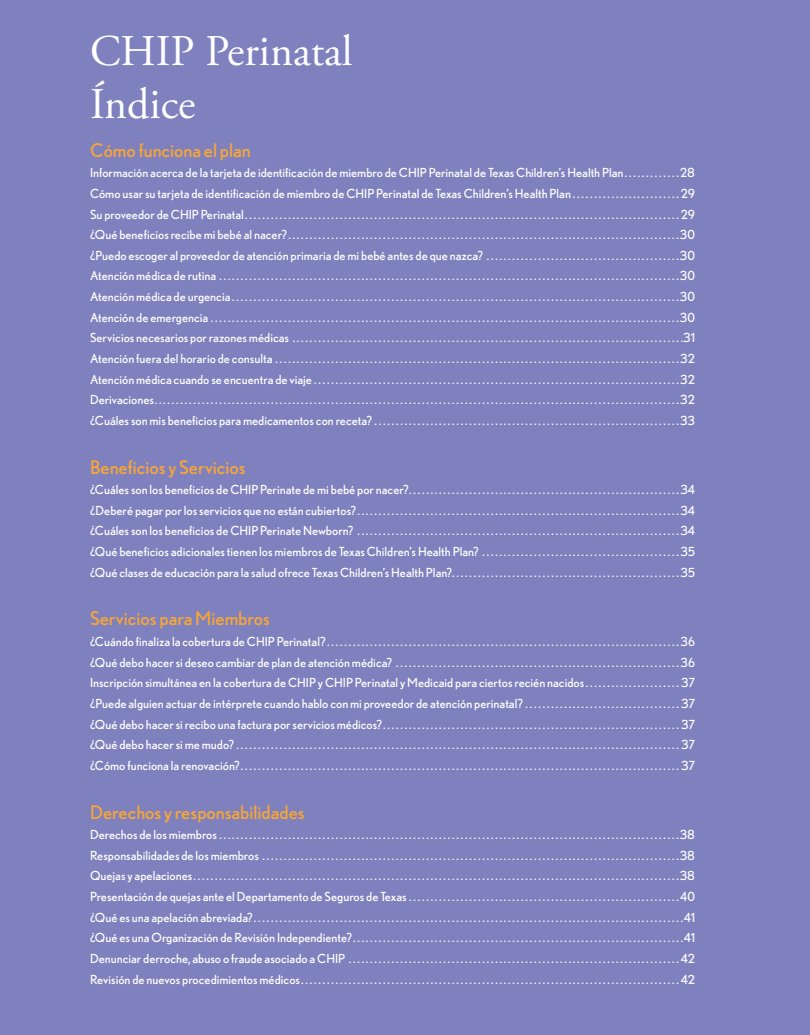
<style>
.page{position:relative;width:810px;height:1035px;background:#7e81be}
.page>*{position:absolute;margin:0;border:0;box-sizing:border-box;transform-origin:0 0}
.t1{font:43.75px/52.5px "Adobe Garamond Pro";color:#fff}
.t2{font:18.75px "Nobel";color:#faa634}
.t3{font:12.5px/20.6px "Nobel";color:#fff;text-align:justify}
</style>
<div class="page">
<h1 class="t1" style="left:90px;top:27px;width:264px">CHIP Perinatal<br>Índice</h1>
<h2 class="t2" style="left:90px;top:139px;width:162px">Cómo funciona el plan</h2>
<p class="t3" style="left:90px;top:163px;width:607px">Información acerca de la tarjeta de identificación de miembro de CHIP Perinatal de Texas Children’s Health Plan . . . . . . . . . . . . 28<br>Cómo usar su tarjeta de identificación de miembro de CHIP Perinatal de Texas Children’s Health Plan . . . . . . . . . . . . . . . . . . . . . . . . . 29<br>Su proveedor de CHIP Perinatal . . . . . . . . . . . . . . . . . . . . . . . . . . . . . . . . . . . . . . . . . . . . . . . . . . . . . . . . . . . . . . . . . . . . . . . . . . . . . . . . . . . . . . . . . . . . . . . . . . . . .29 ¿Qué beneficios recibe mi bebé al nacer? . . . . . . . . . . . . . . . . . . . . . . . . . . . . . . . . . . . . . . . . . . . . . . . . . . . . . . . . . . . . . . . . . . . . . . . . . . . . . . . . . . . . . . . . . . 30 ¿Puedo escoger al proveedor de atención primaria de mi bebé antes de que nazca? . . . . . . . . . . . . . . . . . . . . . . . . . . . . . . . . . . . . . . . . . . . . 30<br>Atención médica de rutina . . . . . . . . . . . . . . . . . . . . . . . . . . . . . . . . . . . . . . . . . . . . . . . . . . . . . . . . . . . . . . . . . . . . . . . . . . . . . . . . . . . . . . . . . . . . . . . . . . . . . . . . . . 30<br>Atención médica de urgencia . . . . . . . . . . . . . . . . . . . . . . . . . . . . . . . . . . . . . . . . . . . . . . . . . . . . . . . . . . . . . . . . . . . . . . . . . . . . . . . . . . . . . . . . . . . . . . . . . . . . . . . 30<br>Atención de emergencia . . . . . . . . . . . . . . . . . . . . . . . . . . . . . . . . . . . . . . . . . . . . . . . . . . . . . . . . . . . . . . . . . . . . . . . . . . . . . . . . . . . . . . . . . . . . . . . . . . . . . . . . . . . . 30<br>Servicios necesarios por razones médicas . . . . . . . . . . . . . . . . . . . . . . . . . . . . . . . . . . . . . . . . . . . . . . . . . . . . . . . . . . . . . . . . . . . . . . . . . . . . . . . . . . . . . . . . . . 31<br>Atención fuera del horario de consulta . . . . . . . . . . . . . . . . . . . . . . . . . . . . . . . . . . . . . . . . . . . . . . . . . . . . . . . . . . . . . . . . . . . . . . . . . . . . . . . . . . . . . . . . . . . . . 32<br>Atención médica cuando se encuentra de viaje . . . . . . . . . . . . . . . . . . . . . . . . . . . . . . . . . . . . . . . . . . . . . . . . . . . . . . . . . . . . . . . . . . . . . . . . . . . . . . . . . . . . 32<br>Derivaciones . . . . . . . . . . . . . . . . . . . . . . . . . . . . . . . . . . . . . . . . . . . . . . . . . . . . . . . . . . . . . . . . . . . . . . . . . . . . . . . . . . . . . . . . . . . . . . . . . . . . . . . . . . . . . . . . . . . . . . . . . 32 ¿Cuáles son mis beneficios para medicamentos con receta? . . . . . . . . . . . . . . . . . . . . . . . . . . . . . . . . . . . . . . . . . . . . . . . . . . . . . . . . . . . . . . . . . . . . . . 33</p>
<h2 class="t2" style="left:90px;top:456px;width:157px">Beneficios y Servicios</h2>
<p class="t3" style="left:90px;top:479px;width:606px">¿Cuáles son los beneficios de CHIP Perinate de mi bebé por nacer? . . . . . . . . . . . . . . . . . . . . . . . . . . . . . . . . . . . . . . . . . . . . . . . . . . . . . . . . . . . . . . 34 ¿Deberé pagar por los servicios que no están cubiertos? . . . . . . . . . . . . . . . . . . . . . . . . . . . . . . . . . . . . . . . . . . . . . . . . . . . . . . . . . . . . . . . . . . . . . . . . . . 34 ¿Cuáles son los beneficios de CHIP Perinate Newborn? . . . . . . . . . . . . . . . . . . . . . . . . . . . . . . . . . . . . . . . . . . . . . . . . . . . . . . . . . . . . . . . . . . . . . . . . . . 34 ¿Qué beneficios adicionales tienen los miembros de Texas Children’s Health Plan? . . . . . . . . . . . . . . . . . . . . . . . . . . . . . . . . . . . . . . . . . . . . . 35 ¿Qué clases de educación para la salud ofrece Texas Children’s Health Plan? . . . . . . . . . . . . . . . . . . . . . . . . . . . . . . . . . . . . . . . . . . . . . . . . . . . . 35</p>
<h2 class="t2" style="left:90px;top:607px;width:181px">Servicios para Miembros</h2>
<p class="t3" style="left:90px;top:631px;width:607px">¿Cuándo finaliza la cobertura de CHIP Perinatal? . . . . . . . . . . . . . . . . . . . . . . . . . . . . . . . . . . . . . . . . . . . . . . . . . . . . . . . . . . . . . . . . . . . . . . . . . . . . . . . . . 36 ¿Qué debo hacer si deseo cambiar de plan de atención médica? . . . . . . . . . . . . . . . . . . . . . . . . . . . . . . . . . . . . . . . . . . . . . . . . . . . . . . . . . . . . . . . . . 36<br>Inscripción simultánea en la cobertura de CHIP y CHIP Perinatal y Medicaid para ciertos recién nacidos . . . . . . . . . . . . . . . . . . . . . . 37 ¿Puede alguien actuar de intérprete cuando hablo con mi proveedor de atención perinatal? . . . . . . . . . . . . . . . . . . . . . . . . . . . . . . . . . . . . 37 ¿Qué debo hacer si recibo una factura por servicios médicos? . . . . . . . . . . . . . . . . . . . . . . . . . . . . . . . . . . . . . . . . . . . . . . . . . . . . . . . . . . . . . . . . . . . . . 37 ¿Qué debo hacer si me mudo? . . . . . . . . . . . . . . . . . . . . . . . . . . . . . . . . . . . . . . . . . . . . . . . . . . . . . . . . . . . . . . . . . . . . . . . . . . . . . . . . . . . . . . . . . . . . . . . . . . . . . . . 37 ¿Cómo funciona la renovación? . . . . . . . . . . . . . . . . . . . . . . . . . . . . . . . . . . . . . . . . . . . . . . . . . . . . . . . . . . . . . . . . . . . . . . . . . . . . . . . . . . . . . . . . . . . . . . . . . . . . . . 37</p>
<h2 class="t2" style="left:90px;top:801px;width:216px">Derechos y responsabilidades</h2>
<p class="t3" style="left:90px;top:824px;width:607px">Derechos de los miembros . . . . . . . . . . . . . . . . . . . . . . . . . . . . . . . . . . . . . . . . . . . . . . . . . . . . . . . . . . . . . . . . . . . . . . . . . . . . . . . . . . . . . . . . . . . . . . . . . . . . . . . . . . 38<br>Responsabilidades de los miembros . . . . . . . . . . . . . . . . . . . . . . . . . . . . . . . . . . . . . . . . . . . . . . . . . . . . . . . . . . . . . . . . . . . . . . . . . . . . . . . . . . . . . . . . . . . . . . . . 38<br>Quejas y apelaciones . . . . . . . . . . . . . . . . . . . . . . . . . . . . . . . . . . . . . . . . . . . . . . . . . . . . . . . . . . . . . . . . . . . . . . . . . . . . . . . . . . . . . . . . . . . . . . . . . . . . . . . . . . . . . . . . 38<br>Presentación de quejas ante el Departamento de Seguros de Texas . . . . . . . . . . . . . . . . . . . . . . . . . . . . . . . . . . . . . . . . . . . . . . . . . . . . . . . . . . . . . . 40 ¿Qué es una apelación abreviada? . . . . . . . . . . . . . . . . . . . . . . . . . . . . . . . . . . . . . . . . . . . . . . . . . . . . . . . . . . . . . . . . . . . . . . . . . . . . . . . . . . . . . . . . . . . . . . . . . . . 41 ¿Qué es una Organización de Revisión Independiente? . . . . . . . . . . . . . . . . . . . . . . . . . . . . . . . . . . . . . . . . . . . . . . . . . . . . . . . . . . . . . . . . . . . . . . . . . . . . 41<br>Denunciar derroche, abuso o fraude asociado a CHIP . . . . . . . . . . . . . . . . . . . . . . . . . . . . . . . . . . . . . . . . . . . . . . . . . . . . . . . . . . . . . . . . . . . . . . . . . . . . . 42<br>Revisión de nuevos procedimientos médicos . . . . . . . . . . . . . . . . . . . . . . . . . . . . . . . . . . . . . . . . . . . . . . . . . . . . . . . . . . . . . . . . . . . . . . . . . . . . . . . . . . . . . . . . 42</p>
</div>
